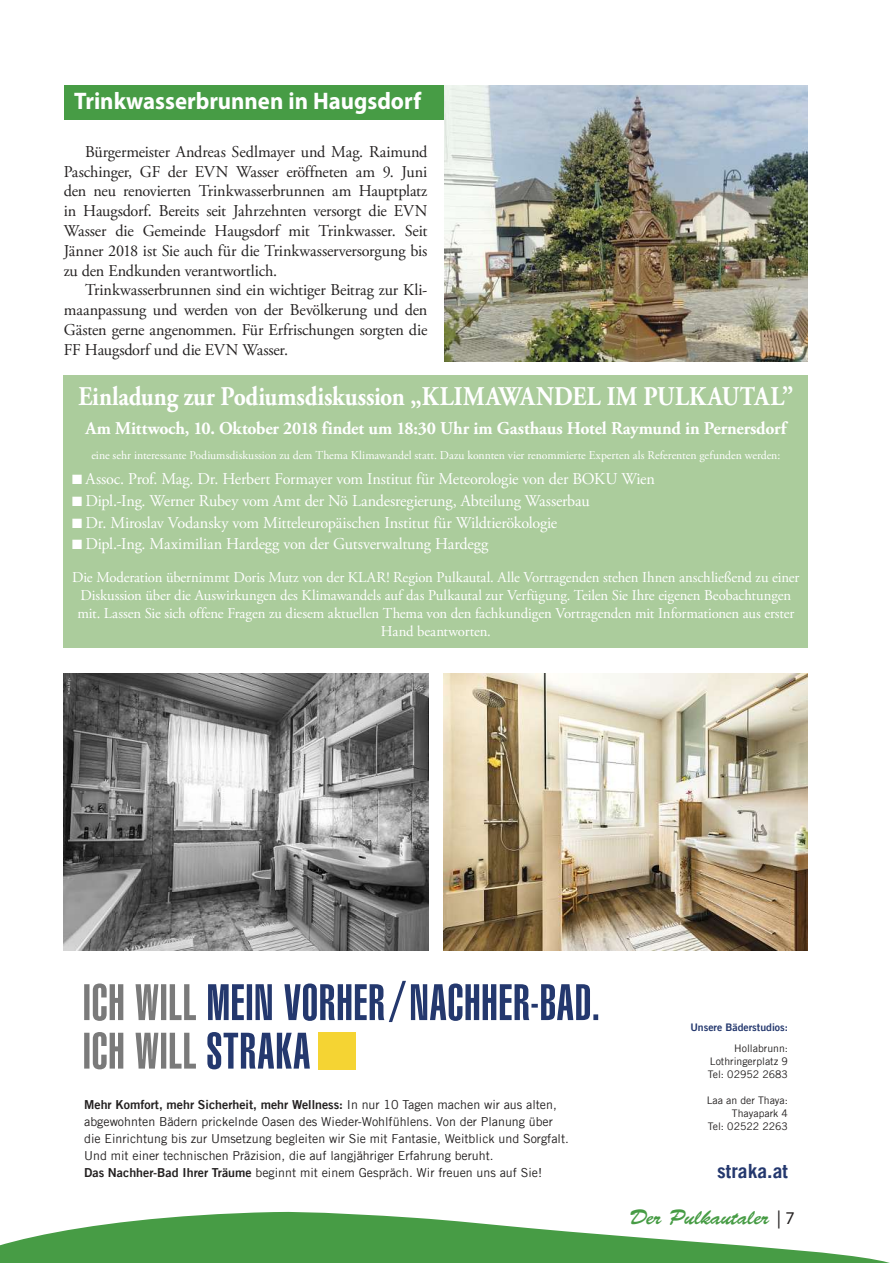
<style>
.page{position:relative;width:893px;height:1263px;background:#fff}
.page>*{position:absolute;margin:0;border:0;box-sizing:border-box;transform-origin:0 0}
.t1{font:700 27px "Adobe Garamond Pro";letter-spacing:-.005em;color:#fff;scale:.88 1}
.t2{font:700 24px "Myriad Pro";color:#fff;scale:.95 1}
.t3{font:21px "Brush Script Std";color:#479c45}
.t4{font:700 19.65px "Trade Gothic LT";color:#24386e}
.t5{font:700 18px "Adobe Garamond Pro";letter-spacing:-.01em;color:#fff}
.t6{font:16.5px/19.8px "Adobe Garamond Pro";letter-spacing:-.01em;color:#242121;text-align:justify}
.t7{font:16.5px "Adobe Garamond Pro";letter-spacing:-.015em;color:#fff}
.t8{font:15px/18px "Adobe Garamond Pro";letter-spacing:-.01em;color:#fff;text-align:center}
.t9{font:12.45px/17px "Trade Gothic LT";color:#242121}
.t10{font:12.45px "Trade Gothic LT Bold Two";color:#242121}
.t11{font:12px "Adobe Garamond Pro";color:#fff}
.t12{font:10.5px/13px "Trade Gothic LT";color:#242121;text-align:justify}
.t13{font:10.5px "Trade Gothic LT Bold Two";color:#24386e}
.s1{font-family:"Trade Gothic LT"}
.s2{font-family:"Trade Gothic LT Bold Two"}
.s3{font-family:"Myriad Pro";font-size:18px;color:#242121}
</style>
<div class="page">
<svg style="left:0;top:1211px;width:890px;height:52px;fill:#479c45"></svg>
<div style="left:64px;top:85px;width:382px;height:34px;background:#479c45"></div>
<img style="left:445px;top:85px;width:363px;height:276px">
<img style="left:64px;top:673px;width:365px;height:277px">
<img style="left:444px;top:673px;width:364px;height:277px">
<svg style="left:208px;top:981px;width:390px;height:41px"></svg>
<svg style="left:84px;top:983px;width:112px;height:38px"></svg>
<div style="left:318px;top:1032px;width:38px;height:37px;background:#f5d433"></div>
<svg style="left:207px;top:1032px;width:103px;height:37px"></svg>
<svg style="left:84px;top:1032px;width:112px;height:37px"></svg>
<svg style="left:67px;top:678px;width:4px;height:16px"></svg>
<div style="left:64px;top:375px;width:744px;height:273px;background:#abcc9c"></div>
<h2 class="t2" style="left:74px;top:87px;width:367px">Trinkwasserbrunnen in Haugsdorf</h2>
<p class="t6" style="left:64px;top:144px;width:365px;text-indent:21px">Bürgermeister Andreas Sedlmayer und Mag. Raimund Paschinger, GF der EVN Wasser eröffneten am 9. Juni den neu renovierten Trinkwasserbrunnen am Hauptplatz in Haugsdorf. Bereits seit Jahrzehnten versorgt die EVN Wasser die Gemeinde Haugsdorf mit Trinkwasser. Seit Jänner 2018 ist Sie auch für die Trinkwasserversorgung bis zu den Endkunden verantwortlich.</p>
<p class="t6" style="left:64px;top:283px;width:365px;text-indent:21px">Trinkwasserbrunnen sind ein wichtiger Beitrag zur Kli&shy;maanpassung und werden von der Bevölkerung und den Gästen gerne angenommen. Für Erfrischungen sorgten die FF Haugsdorf und die EVN Wasser.</p>
<h1 class="t1" style="left:78px;top:388px;width:814px">Einladung zur Podiumsdiskussion „KLIMAWANDEL IM PULKAUTAL”</h1>
<p class="t5" style="left:86px;top:422px;width:702px">Am Mittwoch, 10. Oktober 2018 findet um 18:30 Uhr im Gasthaus Hotel Raymund in Pernersdorf</p>
<p class="t11" style="left:91px;top:451px;width:690px">eine sehr interessante Podiumsdiskussion zu dem Thema Klimawandel statt. Dazu konnten vier renommierte Experten als Referenten gefunden werden:</p>
<p class="t7" style="left:72px;top:473px;width:584px">■ Assoc. Prof. Mag. Dr. Herbert Formayer vom Institut für Meteorologie von der BOKU Wien</p>
<p class="t7" style="left:72px;top:495px;width:519px">■ Dipl.-Ing. Werner Rubey vom Amt der Nö Landesregierung, Abteilung Wasserbau</p>
<p class="t7" style="left:72px;top:517px;width:487px">■ Dr. Miroslav Vodansky vom Mitteleuropäischen Institut für Wildtierökologie</p>
<p class="t7" style="left:72px;top:538px;width:418px">■ Dipl.-Ing. Maximilian Hardegg von der Gutsverwaltung Hardegg</p>
<p class="t8" style="left:72px;top:570px;width:729px">Die Moderation übernimmt Doris Mutz von der KLAR! Region Pulkautal. Alle Vortragenden stehen Ihnen anschließend zu einer Diskussion über die Auswirkungen des Klimawandels auf das Pulkautal zur Verfügung. Teilen Sie Ihre eigenen Beobachtungen mit. Lassen Sie sich offene Fragen zu diesem aktuellen Thema von den fachkundigen Vortragenden mit Informationen aus erster Hand beantworten.</p>
<p class="t10" style="left:84px;top:1097px;width:474px">Mehr Komfort, mehr Sicherheit, mehr Wellness: <span class="s1">In nur 10 Tagen machen wir aus alten,</span></p>
<p class="t9" style="left:84px;top:1113px;width:486px">abgewohnten Bädern prickelnde Oasen des Wieder-Wohlfühlens. Von der Planung über die Einrichtung bis zur Umsetzung begleiten wir Sie mit Fantasie, Weitblick und Sorgfalt.<br>Und mit einer technischen Präzision, die auf langjähriger Erfahrung beruht.<br><span class="s2">Das Nachher-Bad Ihrer Träume</span> beginnt mit einem Gespräch. Wir freuen uns auf Sie!</p>
<p class="t13" style="left:690px;top:1021px;width:99px">Unsere Bäderstudios:</p>
<p class="t12" style="left:708px;top:1042px;width:82px;text-indent:26px">Hollabrunn:<br>Lothringerplatz 9<br>Tel: 02952 2683</p>
<p class="t12" style="left:707px;top:1094px;width:83px;text-align:right">Laa an der Thaya:<br>Thayapark 4<br>Tel: 02522 2263</p>
<p class="t4" style="left:717px;top:1159px;width:72px">straka.at</p>
<p class="t3" style="left:630px;top:1206px;width:166px">Der Pulkautaler <span class="s3">| 7</span></p>
</div>
